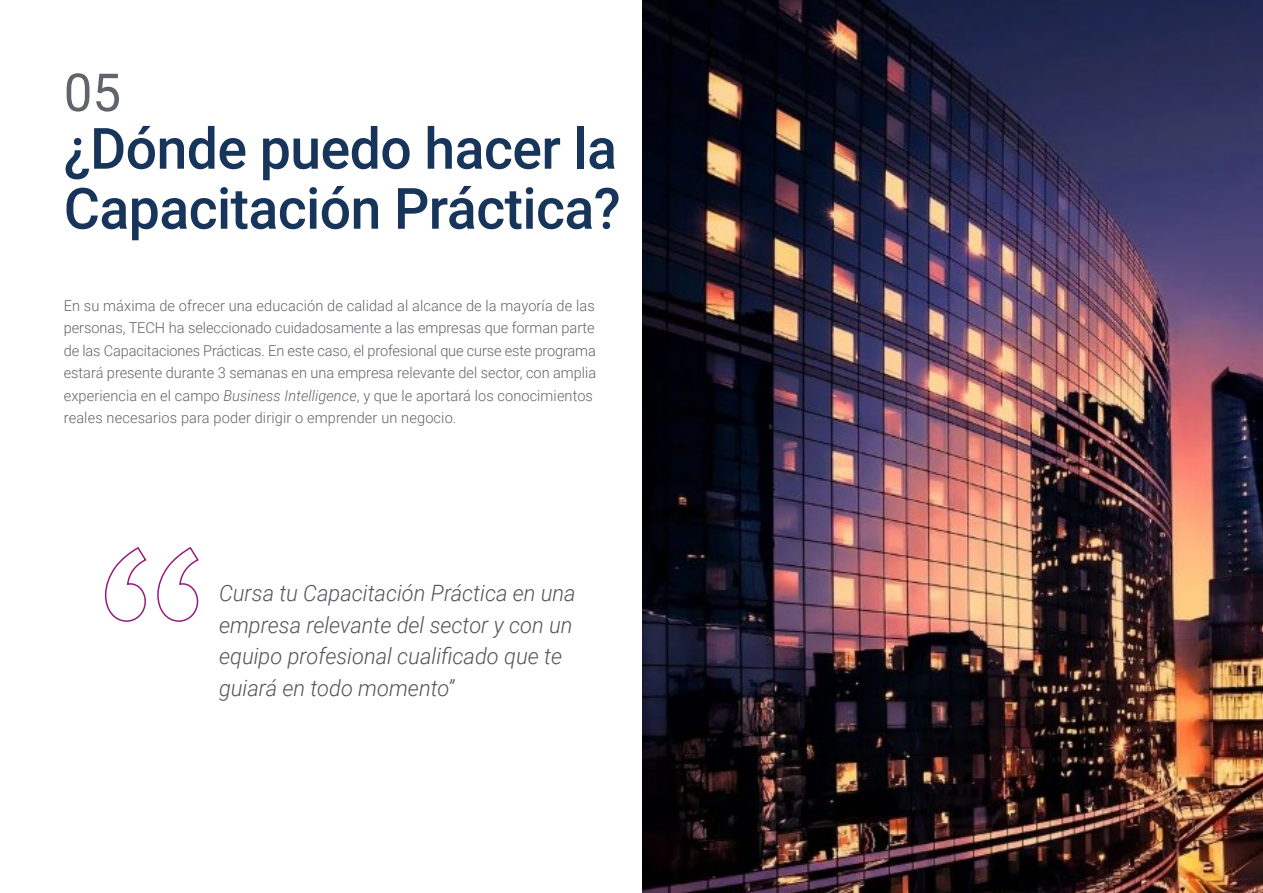
<style>
.page{position:relative;width:1263px;height:893px;background:#fff}
.page>*{position:absolute;margin:0;border:0;box-sizing:border-box;transform-origin:0 0}
.t1{font:500 57px/60px "Roboto";letter-spacing:-.01em;color:#17355b}
.t2{font:52.5px "Roboto";color:#61646a}
.t3{font:italic 300 22.5px/31.5px "Roboto";color:#52555b}
.t4{font:300 15px/22.5px "Roboto";color:#61646a}
.s1{font-style:italic}
</style>
<div class="page">
<svg style="left:104px;top:547px;width:95px;height:75px"></svg>
<img style="left:642px;top:0;width:621px;height:893px">
<h2 class="t2" style="left:64px;top:56px;width:59px">05</h2>
<h1 class="t1" style="left:64px;top:116px;width:558px">¿Dónde puedo hacer la<br>Capacitación Práctica?</h1>
<p class="t4" style="left:64px;top:293px;width:534px">En su máxima de ofrecer una educación de calidad al alcance de la mayoría de las personas, TECH ha seleccionado cuidadosamente a las empresas que forman parte de las Capacitaciones Prácticas. En este caso, el profesional que curse este programa estará presente durante 3 semanas en una empresa relevante del sector, con amplia experiencia en el campo <span class="s1">Business Intelligence</span>, y que le aportará los conocimientos reales necesarios para poder dirigir o emprender un negocio.</p>
<h3 class="t3" style="left:219px;top:577px;width:358px">Cursa tu Capacitación Práctica en una empresa relevante del sector y con un equipo profesional cualificado que te guiará en todo momento”</h3>
</div>
